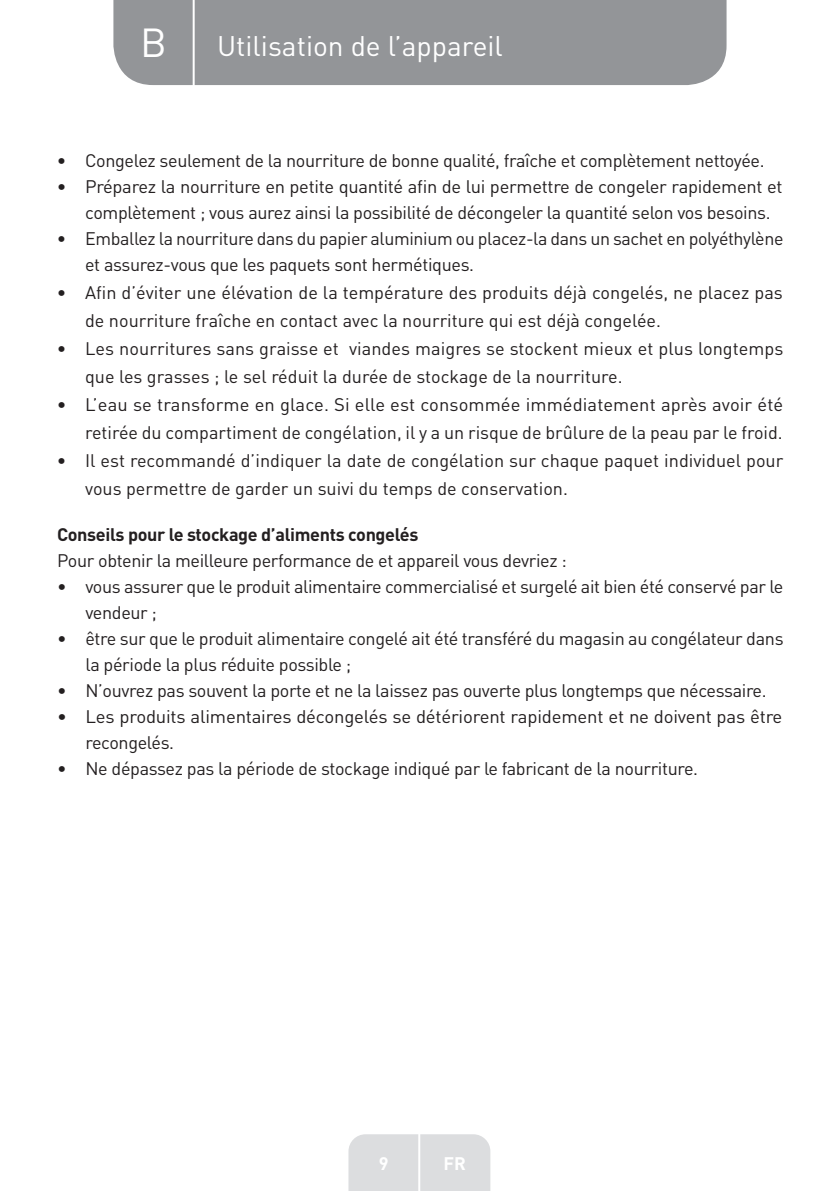
<style>
.page{position:relative;width:840px;height:1191px;background:#fff}
.page>*{position:absolute;margin:0;border:0;box-sizing:border-box;transform-origin:0 0}
.t1{font:40px "DIN Pro";color:#fff}
.t2{font:28px "DIN Pro";color:#fff}
.Large_Text__3_2_mm{font:18px/26px "DIN Pro";letter-spacing:-.02em;color:#231f20}
.Large_Text__3_2_mm-2{font:18px/28px "DIN Pro";color:#231f20}
.Large_Text__3_2_mm-3{font:700 18px "DIN Pro";letter-spacing:-.02em;color:#231f20}
.t3{font:700 18px "DIN Pro";color:#fff}
</style>
<div class="page">
<div style="left:113px;top:0;width:613px;height:85px;background:#939598"></div>
<div style="left:348px;top:1134px;width:142px;height:57px;background:#dcdddf"></div>
<hr style="left:418px;top:1111px;width:2px;height:80px;background:#fff">
<hr style="left:192px;top:0;width:2px;height:88px;background:#fff">
<h1 class="t1" style="left:140px;top:15px;width:28px">B</h1>
<h2 class="t2" style="left:217px;top:27px;width:287px">Utilisation de l’appareil</h2>
<p class="Large_Text__3_2_mm" style="left:57px;top:147px;width:709px">• Congelez seulement de la nourriture de bonne qualité, fraîche et complètement nettoyée.</p>
<p class="Large_Text__3_2_mm" style="left:85px;top:173px;width:698px;text-indent:-28px">• Préparez la nourriture en petite quantité afin de lui permettre de congeler rapidement et complètement ; vous aurez ainsi la possibilité de décongeler la quantité selon vos besoins.</p>
<p class="Large_Text__3_2_mm" style="left:85px;top:225px;width:699px;text-indent:-28px">• Emballez la nourriture dans du papier aluminium ou placez-la dans un sachet en polyéthylène et assurez-vous que les paquets sont hermétiques.</p>
<p class="Large_Text__3_2_mm-2" style="left:85px;top:278px;width:698px;text-indent:-28px">• Afin d’éviter une élévation de la température des produits déjà congelés, ne placez pas de nourriture fraîche en contact avec la nourriture qui est déjà congelée.</p>
<p class="Large_Text__3_2_mm-2" style="left:85px;top:334px;width:699px;text-indent:-28px">• Les nourritures sans graisse et viandes maigres se stockent mieux et plus longtemps que les grasses ; le sel réduit la durée de stockage de la nourriture.</p>
<p class="Large_Text__3_2_mm-2" style="left:57px;top:390px;width:727px;text-align:right">• L’eau se transforme en glace. Si elle est consommée immédiatement après avoir été retirée du compartiment de congélation, il y a un risque de brûlure de la peau par le froid.</p>
<p class="Large_Text__3_2_mm-2" style="left:85px;top:446px;width:699px;text-indent:-28px">• Il est recommandé d’indiquer la date de congélation sur chaque paquet individuel pour vous permettre de garder un suivi du temps de conservation.</p>
<p class="Large_Text__3_2_mm-3" style="left:57px;top:522px;width:362px">Conseils pour le stockage d’aliments congelés</p>
<p class="Large_Text__3_2_mm" style="left:57px;top:547px;width:511px">Pour obtenir la meilleure performance de et appareil vous devriez :</p>
<p class="Large_Text__3_2_mm" style="left:85px;top:573px;width:699px;text-indent:-28px">• vous assurer que le produit alimentaire commercialisé et surgelé ait bien été conservé par le vendeur ;</p>
<p class="Large_Text__3_2_mm" style="left:85px;top:625px;width:699px;text-indent:-28px">• être sur que le produit alimentaire congelé ait été transféré du magasin au congélateur dans la période la plus réduite possible ;</p>
<p class="Large_Text__3_2_mm" style="left:57px;top:677px;width:710px">• N’ouvrez pas souvent la porte et ne la laissez pas ouverte plus longtemps que nécessaire.</p>
<p class="Large_Text__3_2_mm" style="left:85px;top:703px;width:698px;text-indent:-28px">• Les produits alimentaires décongelés se détériorent rapidement et ne doivent pas être recongelés.</p>
<p class="Large_Text__3_2_mm" style="left:57px;top:755px;width:642px">• Ne dépassez pas la période de stockage indiqué par le fabricant de la nourriture.</p>
<p class="t3" style="left:378px;top:1150px;width:11px">9</p>
<p class="t3" style="left:443px;top:1150px;width:24px">FR</p>
</div>
